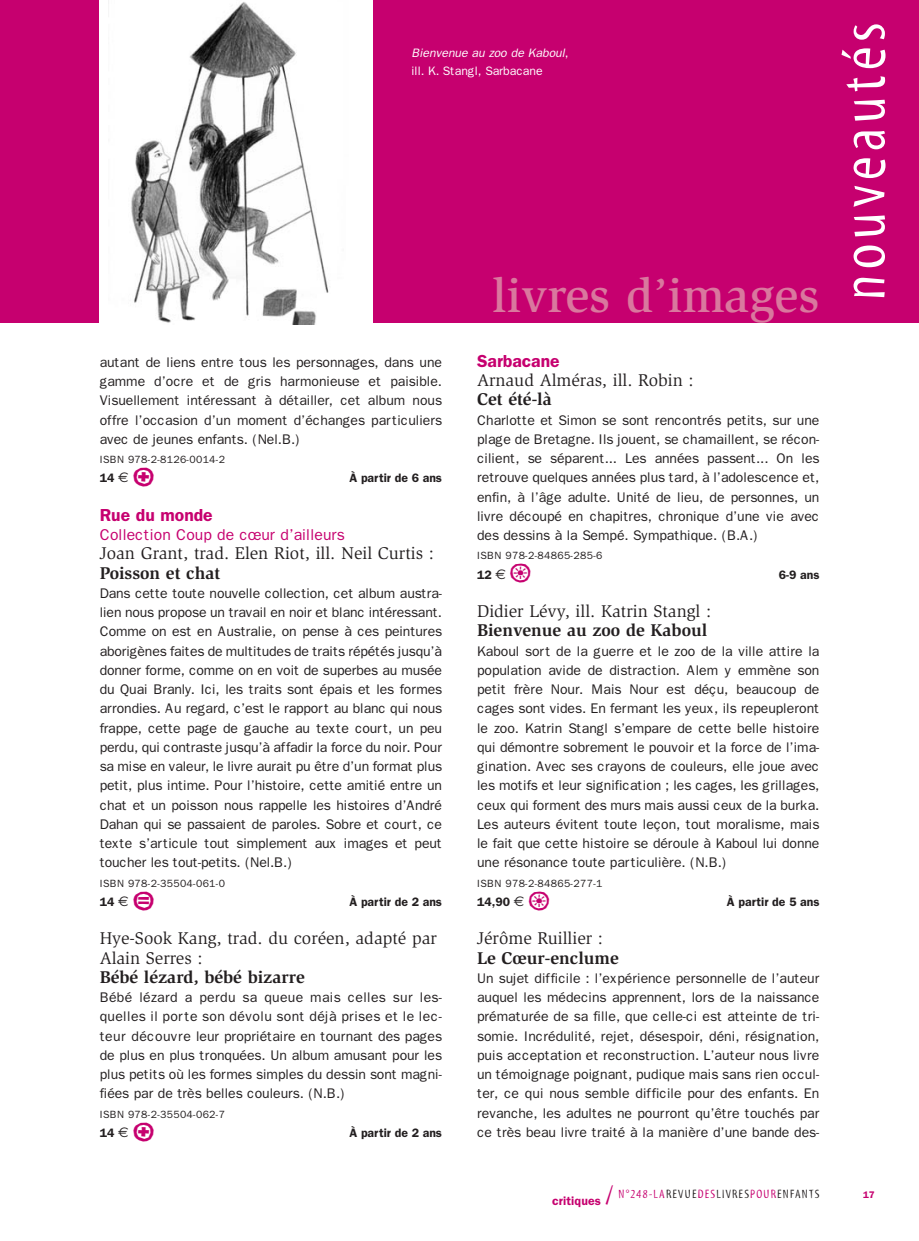
<style>
.page{position:relative;width:919px;height:1241px;background:#fff}
.page>*{position:absolute;margin:0;border:0;box-sizing:border-box;transform-origin:0 0}
.t1{font:63px "Myriad Tilt";letter-spacing:.08em;color:#fff}
.t2{font:500 49px "Slimbach";color:#d9789e}
.t3{font:35px "Ale Signs White LL";color:#c6006f}
.t4{font:17.5px/19.2px "Slimbach";color:#231f20}
.t5{font:700 17.5px "Slimbach";color:#231f20}
.t6{font:600 17.5px "Franklin Gothic";color:#c6006f}
.t7{font:15.75px "Franklin Gothic";color:#c6006f}
.t8{font:14px/19.2px "Franklin Gothic";letter-spacing:-.005em;color:#231f20;text-align:justify}
.t9{font:600 12.25px "Franklin Gothic";color:#231f20}
.t10{font:12.25px/17.5px "Franklin Gothic";letter-spacing:-.005em;color:#fff}
.t11{font:12.25px "Myriad Tilt";letter-spacing:.1em;color:#231f20}
.t12{font:10.5px "Franklin Gothic";letter-spacing:.03em;color:#231f20}
.t13{font:600 9.62px "Franklin Gothic";color:#c6006f}
.s1{font-style:italic}
.s2{font-family:"Euro Sans";font-weight:400;font-size:14px}
.s3{font-family:"Franklin Gothic";font-weight:600;color:#c6006f}
.s4{font-size:26.25px;color:#c6006f}
.s5{color:#c6006f}
</style>
<div class="page">
<div style="left:0;top:0;width:919px;height:323px;background:#c6006f"></div>
<div style="left:100px;top:0;width:273px;height:330px;background:#fff"></div>
<img style="left:108px;top:0;width:221px;height:324px">
<p class="t10" style="left:411px;top:46px;width:159px"><span class="s1">Bienvenue au zoo de Kaboul</span>, ill. K. Stangl, Sarbacane</p>
<p class="t8" style="left:100px;top:354px;width:344px">autant de liens entre tous les personnages, dans une gamme d’ocre et de gris harmonieuse et paisible.<br>Visuellement intéressant à détailler, cet album nous offre l’occasion d’un moment d’échanges particuliers avec de jeunes enfants. (Nel.B.)</p>
<p class="t12" style="left:100px;top:456px;width:127px">ISBN 978-2-8126-0014-2</p>
<p class="t9" style="left:100px;top:474px;width:30px">14 <span class="s2">€</span></p>
<h3 class="t3" style="left:132px;top:455px;width:24px">U</h3>
<p class="t9" style="left:349px;top:474px;width:94px">À partir de 6 ans</p>
<p class="t6" style="left:100px;top:509px;width:115px">Rue du monde</p>
<p class="t7" style="left:100px;top:529px;width:246px">Collection Coup de cœur d’ailleurs</p>
<p class="t4" style="left:100px;top:545px;width:336px">Joan Grant, trad. Elen Riot, ill. Neil Curtis :</p>
<p class="t5" style="left:100px;top:566px;width:122px">Poisson et chat</p>
<p class="t8" style="left:100px;top:585px;width:344px">Dans cette toute nouvelle collection, cet album austra&shy;lien nous propose un travail en noir et blanc intéressant.<br>Comme on est en Australie, on pense à ces peintures aborigènes faites de multitudes de traits répétés jusqu’à donner forme, comme on en voit de superbes au musée du Quai Branly. Ici, les traits sont épais et les formes arrondies. Au regard, c’est le rapport au blanc qui nous frappe, cette page de gauche au texte court, un peu perdu, qui contraste jusqu’à affadir la force du noir. Pour sa mise en valeur, le livre aurait pu être d’un format plus petit, plus intime. Pour l’histoire, cette amitié entre un chat et un poisson nous rappelle les histoires d’André Dahan qui se passaient de paroles. Sobre et court, ce texte s’articule tout simplement aux images et peut toucher les tout-petits. (Nel.B.)</p>
<p class="t12" style="left:100px;top:879px;width:127px">ISBN 978-2-35504-061-0</p>
<p class="t9" style="left:100px;top:898px;width:30px">14 <span class="s2">€</span></p>
<h3 class="t3" style="left:132px;top:878px;width:24px">a</h3>
<p class="t9" style="left:349px;top:898px;width:94px">À partir de 2 ans</p>
<p class="t4" style="left:100px;top:930px;width:339px">Hye-Sook Kang, trad. du coréen, adapté par<br>Alain Serres :</p>
<p class="t5" style="left:100px;top:970px;width:206px">Bébé lézard, bébé bizarre</p>
<p class="t8" style="left:100px;top:989px;width:344px">Bébé lézard a perdu sa queue mais celles sur les&shy;quelles il porte son dévolu sont déjà prises et le lec&shy;teur découvre leur propriétaire en tournant des pages de plus en plus tronquées. Un album amusant pour les plus petits où les formes simples du dessin sont magni&shy;fiées par de très belles couleurs. (N.B.)</p>
<p class="t12" style="left:100px;top:1110px;width:127px">ISBN 978-2-35504-062-7</p>
<p class="t9" style="left:100px;top:1129px;width:30px">14 <span class="s2">€</span></p>
<h3 class="t3" style="left:132px;top:1109px;width:24px">U</h3>
<p class="t9" style="left:349px;top:1129px;width:94px">À partir de 2 ans</p>
<h2 class="t2" style="left:492px;top:276px;width:328px">livres d’images</h2>
<p class="t6" style="left:477px;top:355px;width:84px">Sarbacane</p>
<p class="t4" style="left:477px;top:372px;width:218px">Arnaud Alméras, ill. Robin :</p>
<p class="t5" style="left:477px;top:393px;width:76px">Cet été-là</p>
<p class="t8" style="left:477px;top:411px;width:344px">Charlotte et Simon se sont rencontrés petits, sur une plage de Bretagne. Ils jouent, se chamaillent, se récon&shy;cilient, se séparent... Les années passent... On les retrouve quelques années plus tard, à l’adolescence et, enfin, à l’âge adulte. Unité de lieu, de personnes, un livre découpé en chapitres, chronique d’une vie avec des dessins à la Sempé. Sympathique. (B.A.)</p>
<p class="t12" style="left:477px;top:552px;width:127px">ISBN 978-2-84865-285-6</p>
<p class="t9" style="left:477px;top:570px;width:30px">12 <span class="s2">€</span></p>
<h3 class="t3" style="left:509px;top:551px;width:24px">o</h3>
<p class="t9" style="left:778px;top:570px;width:42px">6-9 ans</p>
<p class="t4" style="left:477px;top:603px;width:236px">Didier Lévy, ill. Katrin Stangl :</p>
<p class="t5" style="left:477px;top:624px;width:232px">Bienvenue au zoo de Kaboul</p>
<p class="t8" style="left:477px;top:642px;width:344px">Kaboul sort de la guerre et le zoo de la ville attire la population avide de distraction. Alem y emmène son petit frère Nour. Mais Nour est déçu, beaucoup de cages sont vides. En fermant les yeux, ils repeupleront le zoo. Katrin Stangl s’empare de cette belle histoire qui démontre sobrement le pouvoir et la force de l’ima&shy;gination. Avec ses crayons de couleurs, elle joue avec les motifs et leur signification ; les cages, les grillages, ceux qui forment des murs mais aussi ceux de la burka.<br>Les auteurs évitent toute leçon, tout moralisme, mais le fait que cette histoire se déroule à Kaboul lui donne une résonance toute particulière. (N.B.)</p>
<p class="t12" style="left:477px;top:879px;width:127px">ISBN 978-2-84865-277-1</p>
<p class="t9" style="left:477px;top:898px;width:49px">14,90 <span class="s2">€</span></p>
<h3 class="t3" style="left:528px;top:878px;width:24px">o</h3>
<p class="t9" style="left:727px;top:898px;width:94px">À partir de 5 ans</p>
<p class="t4" style="left:477px;top:930px;width:128px">Jérôme Ruillier :</p>
<p class="t5" style="left:477px;top:951px;width:143px">Le Cœur-enclume</p>
<p class="t8" style="left:477px;top:970px;width:344px">Un sujet difficile : l’expérience personnelle de l’auteur auquel les médecins apprennent, lors de la naissance prématurée de sa fille, que celle-ci est atteinte de tri&shy;somie. Incrédulité, rejet, désespoir, déni, résignation, puis acceptation et reconstruction. L’auteur nous livre un témoignage poignant, pudique mais sans rien occul&shy;ter, ce qui nous semble difficile pour des enfants. En revanche, les adultes ne pourront qu’être touchés par ce très beau livre traité à la manière d’une bande des-</p>
<p class="t11" style="left:552px;top:1189px;width:269px"><span class="s3">critiques</span> <span class="s4">/</span> <span class="s5">N°248-LA</span>REVUE<span class="s5">DES</span>LIVRES<span class="s5">POUR</span>ENFANTS</p>
<h1 class="t1" style="left:840px;top:301px;width:280px;rotate:-90deg">nouveautés</h1>
<p class="t13" style="left:863px;top:1191px;width:13px">17</p>
</div>
